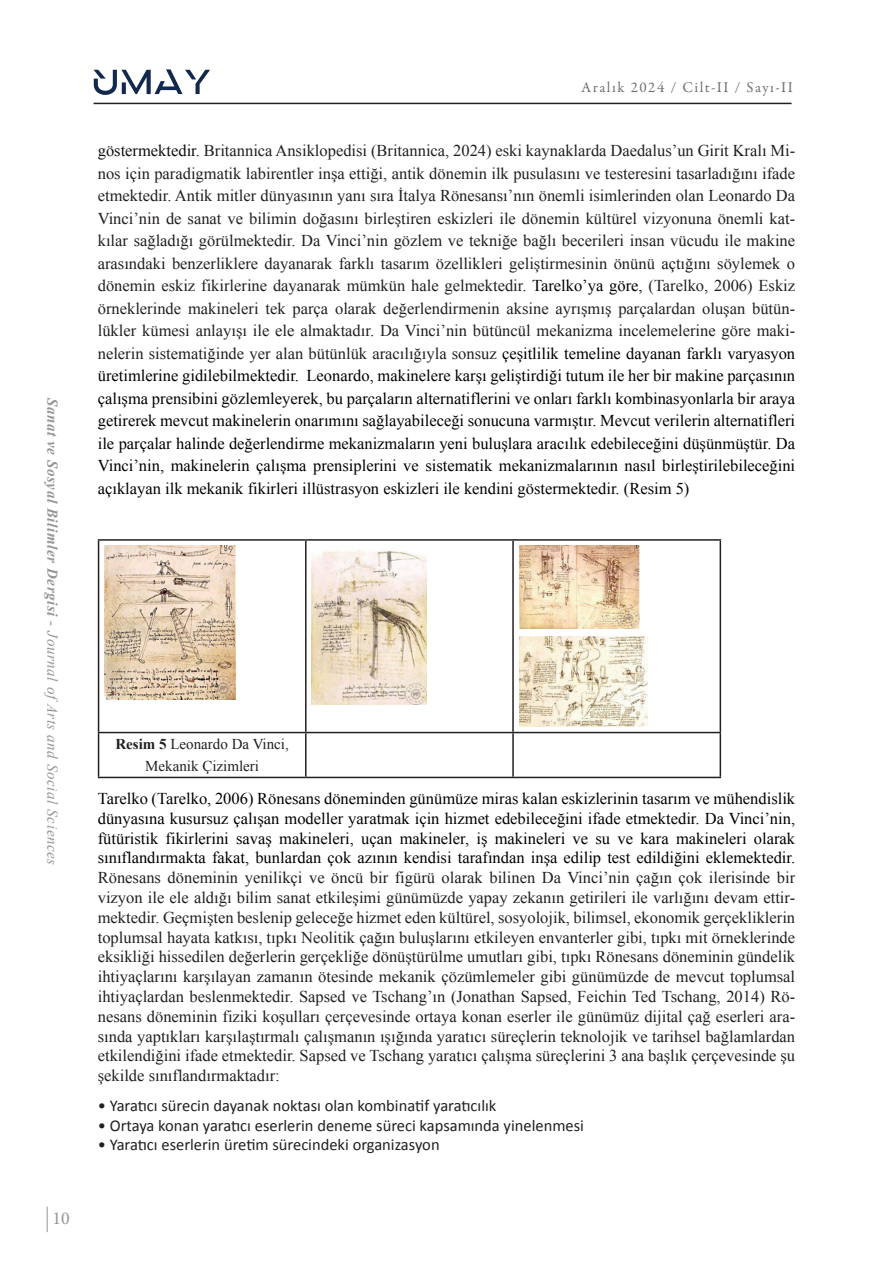
<style>
.page{position:relative;width:893px;height:1263px;background:#fff}
.page>*{position:absolute;margin:0;border:0;box-sizing:border-box;transform-origin:0 0}
.t1{font:18px "Minion Pro";color:#939598}
.t2{font:16.5px/22.5px "Times New Roman";color:#231f20;text-align:justify}
.t3{font:16.5px/19.8px "Times New Roman";color:#000001;text-align:justify}
.t4{font:16.5px "Calibri";color:#231f20}
.t5{font:italic 15px "Times New Roman";letter-spacing:.04em;color:#939598}
.t6{font:15px/22.5px "Times New Roman";color:#231f20;text-align:center}
.t7{font:15px "Garamond Premr Pro";letter-spacing:.1em;color:#6c6d70}
.s1{font-weight:700}
.s2{color:#0c0f12}
.s3{color:#000001}
</style>
<div class="page">
<svg style="left:94px;top:69px;width:116px;height:26px"></svg>
<hr style="left:94px;top:103px;width:698px;height:1px;background:#231f20">
<svg style="left:47px;top:1206px;width:1px;height:26px"></svg>
<hr style="left:98px;top:539px;width:208px;height:2px;background:#231f20">
<hr style="left:98px;top:541px;width:1px;height:191px;background:#231f20">
<hr style="left:306px;top:539px;width:207px;height:2px;background:#231f20">
<hr style="left:305px;top:541px;width:2px;height:191px;background:#231f20">
<hr style="left:513px;top:539px;width:208px;height:2px;background:#231f20">
<hr style="left:512px;top:541px;width:2px;height:191px;background:#231f20">
<hr style="left:720px;top:541px;width:1px;height:191px;background:#231f20">
<hr style="left:98px;top:732px;width:208px;height:1px;background:#231f20">
<hr style="left:98px;top:733px;width:1px;height:44px;background:#231f20">
<hr style="left:306px;top:732px;width:207px;height:1px;background:#231f20">
<hr style="left:305px;top:733px;width:2px;height:44px;background:#231f20">
<hr style="left:513px;top:732px;width:208px;height:1px;background:#231f20">
<hr style="left:512px;top:733px;width:2px;height:44px;background:#231f20">
<hr style="left:720px;top:733px;width:1px;height:44px;background:#231f20">
<hr style="left:98px;top:777px;width:208px;height:1px;background:#231f20">
<hr style="left:306px;top:777px;width:207px;height:1px;background:#231f20">
<hr style="left:513px;top:777px;width:208px;height:1px;background:#231f20">
<img style="left:105px;top:546px;width:130px;height:154px">
<img style="left:312px;top:550px;width:114px;height:154px">
<img style="left:519px;top:546px;width:120px;height:83px">
<img style="left:519px;top:637px;width:129px;height:89px">
<p class="t5" style="left:63px;top:398px;width:469px;rotate:90deg"><span class="s1">Sanat ve Sosyal Bilimler Dergisi</span> - Journal ofArts and Social Sciences</p>
<p class="t1" style="left:52px;top:1206px;width:19px">10</p>
<p class="t7" style="left:581px;top:79px;width:213px">Aralık 2024 / Cilt-II / Sayı-II</p>
<p class="t2" style="left:98px;top:139px;width:699px"><span class="s2">göstermektedir.</span> Britannica Ansiklopedisi (Britannica, 2024) eski kaynaklarda Daedalus’un Girit Kralı Mi&shy;nos için paradigmatik labirentler inşa ettiği, antik dönemin ilk pusulasını ve testeresini tasarladığını ifade etmektedir. Antik mitler dünyasının yanı sıra İtalya Rönesansı’nın önemli isimlerinden olan Leonardo Da Vinci’nin de sanat ve bilimin doğasını birleştiren eskizleri ile dönemin kültürel vizyonuna önemli kat&shy;kılar sağladığı görülmektedir. Da Vinci’nin gözlem ve tekniğe bağlı becerileri insan vücudu ile makine arasındaki benzerliklere dayanarak farklı tasarım özellikleri geliştirmesinin önünü açtığını söylemek o dönemin eskiz fikirlerine dayanarak mümkün hale gelmektedir. <span class="s3">Tarelko’ya göre,</span> (Tarelko, 2006) Eskiz örneklerinde makineleri tek parça olarak değerlendirmenin aksine ayrışmış parçalardan oluşan bütün&shy;lükler kümesi anlayışı ile ele almaktadır. Da Vinci’nin bütüncül mekanizma incelemelerine göre maki&shy;nelerin sistematiğinde yer alan bütünlük aracılığıyla sonsuz <span class="s3">çeşitlilik temeline dayanan farklı varyasyon üretimlerine gidilebilmektedir. Leonardo, makinelere karşı geliştirdiği tutum ile her bir makine parçasının çalışma prensibini gözlemleyerek, bu parçaların alternatiflerini ve onları farklı kombinasyonlarla bir araya getirerek mevcut makinelerin onarımını sağlayabileceği sonucuna varmıştır. Mevcut verilerin alternatifleri ile parçalar halinde değerlendirme mekanizmaların yeni buluşlara aracılık edebileceğini düşünmüştür. Da Vinci’nin, makinelerin çalışma prensiplerini ve sistematik mekanizmalarının nasıl birleştirilebileceğini açıklayan ilk mekanik fikirleri illüstrasyon eskizleri ile kendini göstermektedir. (Resim 5)</span></p>
<p class="t6" style="left:115px;top:732px;width:175px"><span class="s1">Resim 5</span> Leonardo Da Vinci,<br>Mekanik Çizimleri</p>
<p class="t3" style="left:98px;top:788px;width:699px">Tarelko (Tarelko, 2006) Rönesans döneminden günümüze miras kalan eskizlerinin tasarım ve mühendislik dünyasına kusursuz çalışan modeller yaratmak için hizmet edebileceğini ifade etmektedir. Da Vinci’nin, fütüristik fikirlerini savaş makineleri, uçan makineler, iş makineleri ve su ve kara makineleri olarak sınıflandırmakta fakat, bunlardan çok azının kendisi tarafından inşa edilip test edildiğini eklemektedir.</p>
<p class="t2" style="left:98px;top:867px;width:699px;line-height:19.8px">Rönesans döneminin yenilikçi ve öncü bir figürü olarak bilinen Da Vinci’nin çağın çok ilerisinde bir vizyon ile ele aldığı bilim sanat etkileşimi günümüzde yapay zekanın getirileri ile varlığını devam ettir&shy;mektedir. Geçmişten beslenip geleceğe hizmet eden kültürel, sosyolojik, bilimsel, ekonomik gerçekliklerin toplumsal hayata katkısı, tıpkı Neolitik çağın buluşlarını etkileyen envanterler gibi, tıpkı mit örneklerinde eksikliği hissedilen değerlerin gerçekliğe dönüştürülme umutları gibi, tıpkı Rönesans döneminin gündelik ihtiyaçlarını karşılayan zamanın ötesinde mekanik çözümlemeler gibi günümüzde de mevcut toplumsal ihtiyaçlardan beslenmektedir. Sapsed ve Tschang’ın (Jonathan Sapsed, Feichin Ted Tschang, 2014) Rö&shy;nesans döneminin fiziki koşulları çerçevesinde ortaya konan eserler ile günümüz dijital çağ eserleri ara&shy;sında yaptıkları karşılaştırmalı çalışmanın ışığında yaratıcı süreçlerin teknolojik ve tarihsel bağlamlardan etkilendiğini ifade etmektedir. Sapsed ve Tschang yaratıcı çalışma süreçlerini 3 ana başlık çerçevesinde şu şekilde sınıflandırmaktadır:</p>
<p class="t4" style="left:98px;top:1095px;width:400px">• Yaratıcı sürecin dayanak noktası olan kombinatif yaratıcılık</p>
<p class="t4" style="left:98px;top:1115px;width:488px">• Ortaya konan yaratıcı eserlerin deneme süreci kapsamında yinelenmesi</p>
<p class="t4" style="left:98px;top:1134px;width:343px">• Yaratıcı eserlerin üretim sürecindeki organizasyon</p>
</div>
